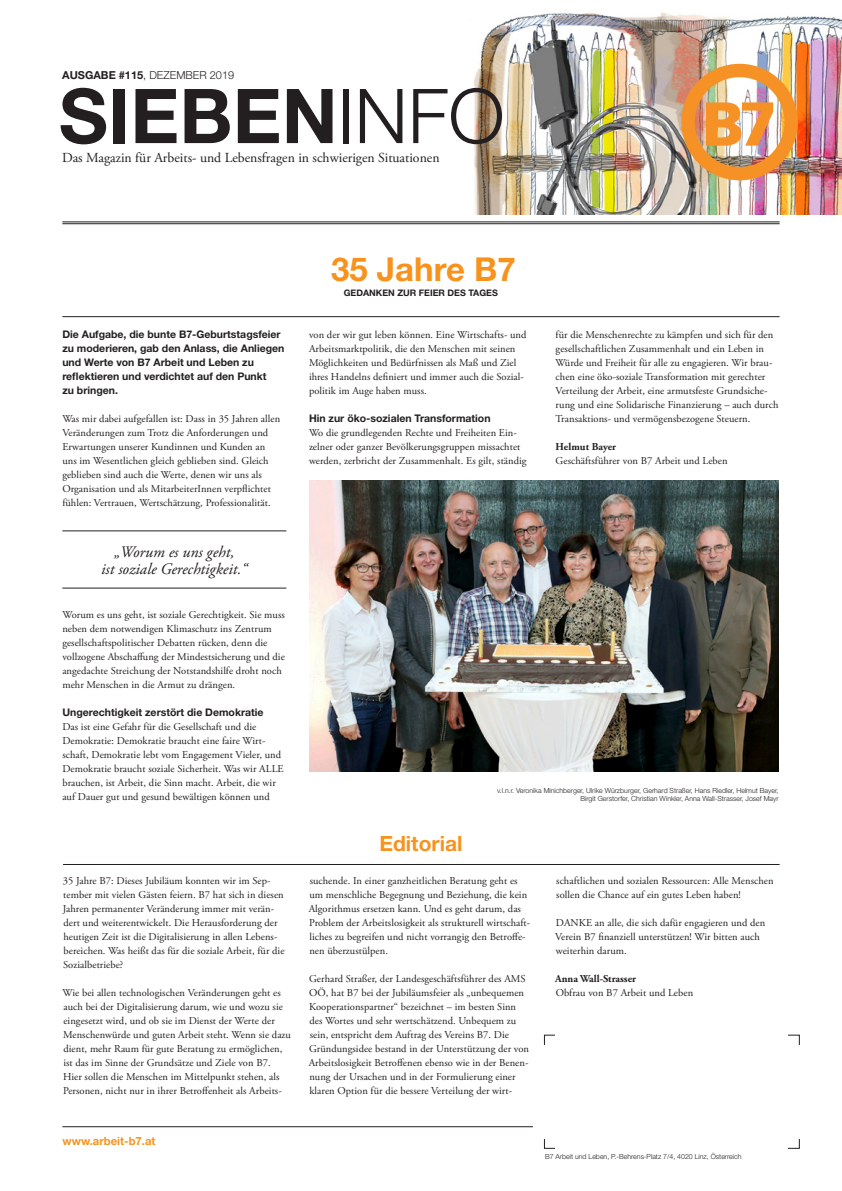
<style>
.page{position:relative;width:842px;height:1191px;background:#fff}
.page>*{position:absolute;margin:0;border:0;box-sizing:border-box;transform-origin:0 0}
.t1{font:700 75.7px "Helvetica Neue LT Std";color:#231f20}
.t2{font:700 33px "Helvetica Neue LT Std";color:#f7931d}
.t3{font:700 21px "Helvetica Neue LT Std";color:#f7931d}
.t4{font:italic 16px/17px "Adobe Garamond Pro";color:#231f20;text-align:center}
.t5{font:13.8px "Adobe Garamond Pro";color:#231f20}
.t6{font:700 11.3px "Helvetica Neue LT Std";color:#f7931d}
.t7{font:300 11px "Helvetica Neue LT Std";color:#231f20}
.t8{font:10.5px/14px "Adobe Garamond Pro";letter-spacing:.005em;color:#231f20}
.t9{font:700 10.5px/14px "Helvetica Neue LT Std";color:#231f20}
.t10{font:700 10.5px "Adobe Garamond Pro";color:#231f20}
.t11{font:700 9px "Helvetica Neue LT Std";color:#231f20}
.t12{font:300 7px/8px "Helvetica Neue LT Std";color:#231f20;text-align:right}
.s1{font-weight:700}
.s2{font-weight:300}
</style>
<div class="page">
<img style="left:474px;top:12px;width:368px;height:202px">
<img style="left:681px;top:64px;width:117px;height:116px">
<hr style="left:62px;top:221px;width:718px;height:1px;background:#231f20">
<hr style="left:62px;top:223px;width:718px;height:1px;background:#231f20">
<hr style="left:62px;top:1126px;width:471px;height:1px;background:#231f20">
<hr style="left:63px;top:864px;width:717px;height:1px;background:#231f20">
<hr style="left:62px;top:316px;width:718px;height:1px;background:#231f20">
<img style="left:309px;top:480px;width:469px;height:291px">
<hr style="left:62px;top:530px;width:224px;height:1px;background:#231f20">
<hr style="left:62px;top:588px;width:224px;height:1px;background:#231f20">
<p class="t7" style="left:62px;top:68px;width:173px"><span class="s1">AUSGABE #115</span>, DEZEMBER 2019</p>
<h1 class="t1" style="left:59px;top:69px;width:447px">SIEBEN<span class="s2">INFO</span></h1>
<h3 class="t5" style="left:62px;top:150px;width:379px">Das Magazin für Arbeits- und Lebensfragen in schwierigen Situationen</h3>
<p class="t9" style="left:62px;top:327px;width:224px">Die Aufgabe, die bunte B7-Geburtstagsfeier zu moderieren, gab den Anlass, die Anliegen und Werte von B7 Arbeit und Leben zu reflektieren und verdichtet auf den Punkt<br>zu bringen.</p>
<p class="t8" style="left:62px;top:412px;width:219px">Was mir dabei aufgefallen ist: Dass in 35 Jahren allen Veränderungen zum Trotz die Anforderungen und Erwartungen unserer Kundinnen und Kunden an uns im Wesentlichen gleich geblieben sind. Gleich geblieben sind auch die Werte, denen wir uns als Organisation und als MitarbeiterInnen verpflichtet fühlen: Vertrauen, Wertschätzung, Professionalität.</p>
<h3 class="t4" style="left:101px;top:543px;width:148px">„Worum es uns geht,<br>ist soziale Gerechtigkeit.“</h3>
<h2 class="t2" style="left:331px;top:249px;width:186px">35 Jahre B7</h2>
<p class="t11" style="left:344px;top:287px;width:156px">GEDANKEN ZUR FEIER DES TAGES</p>
<p class="t8" style="left:309px;top:328px;width:219px">von der wir gut leben können. Eine Wirtschafts- und Arbeitsmarktpolitik, die den Menschen mit seinen Möglichkeiten und Bedürfnissen als Maß und Ziel ihres Handelns definiert und immer auch die Sozial&shy;politik im Auge haben muss.</p>
<p class="t9" style="left:309px;top:411px;width:183px">Hin zur öko-sozialen Transformation</p>
<p class="t8" style="left:309px;top:426px;width:219px">Wo die grundlegenden Rechte und Freiheiten Ein&shy;zelner oder ganzer Bevölkerungsgruppen missachtet werden, zerbricht der Zusammenhalt. Es gilt, ständig</p>
<p class="t8" style="left:556px;top:328px;width:224px">für die Menschenrechte zu kämpfen und sich für den gesellschaftlichen Zusammenhalt und ein Leben in Würde und Freiheit für alle zu engagieren. Wir brau&shy;chen eine öko-soziale Transformation mit gerechter Verteilung der Arbeit, eine armutsfeste Grundsiche&shy;rung und eine Solidarische Finanzierung – auch durch Transaktions- und vermögensbezogene Steuern.</p>
<p class="t10" style="left:556px;top:441px;width:62px">Helmut Bayer</p>
<p class="t8" style="left:556px;top:454px;width:173px">Geschäftsführer von B7 Arbeit und Leben</p>
<p class="t8" style="left:62px;top:608px;width:224px">Worum es uns geht, ist soziale Gerechtigkeit. Sie muss neben dem notwendigen Klimaschutz ins Zentrum gesellschaftspolitischer Debatten rücken, denn die vollzogene Abschaffung der Mindestsicherung und die angedachte Streichung der Notstandshilfe droht noch mehr Menschen in die Armut zu drängen.</p>
<p class="t9" style="left:62px;top:705px;width:203px">Ungerechtigkeit zerstört die Demokratie</p>
<p class="t8" style="left:62px;top:720px;width:223px">Das ist eine Gefahr für die Gesellschaft und die Demokratie: Demokratie braucht eine faire Wirt&shy;schaft, Demokratie lebt vom Engagement Vieler, und Demokratie braucht soziale Sicherheit. Was wir ALLE brauchen, ist Arbeit, die Sinn macht. Arbeit, die wir auf Dauer gut und gesund bewältigen können und</p>
<p class="t8" style="left:63px;top:874px;width:223px">35 Jahre B7: Dieses Jubiläum konnten wir im Sep&shy;tember mit vielen Gästen feiern. B7 hat sich in diesen Jahren permanenter Veränderung immer mit verän&shy;dert und weiterentwickelt. Die Herausforderung der heutigen Zeit ist die Digitalisierung in allen Lebens&shy;bereichen. Was heißt das für die soziale Arbeit, für die Sozialbetriebe?</p>
<p class="t8" style="left:62px;top:986px;width:230px">Wie bei allen technologischen Veränderungen geht es auch bei der Digitalisierung darum, wie und wozu sie eingesetzt wird, und ob sie im Dienst der Werte der Menschenwürde und guten Arbeit steht. Wenn sie dazu dient, mehr Raum für gute Beratung zu ermöglichen, ist das im Sinne der Grundsätze und Ziele von B7.<br>Hier sollen die Menschen im Mittelpunkt stehen, als Personen, nicht nur in ihrer Betroffenheit als Arbeits-</p>
<p class="t6" style="left:63px;top:1133px;width:94px">www.arbeit-b7.at</p>
<h3 class="t3" style="left:379px;top:830px;width:85px">Editorial</h3>
<p class="t12" style="left:497px;top:786px;width:283px">v.l.n.r. Veronika Minichberger, Ulrike Würzburger, Gerhard Straßer, Hans Riedler, Helmut Bayer,<br>Birgit Gerstorfer, Christian Winkler, Anna Wall-Strasser, Josef Mayr</p>
<p class="t8" style="left:309px;top:874px;width:222px">suchende. In einer ganzheitlichen Beratung geht es um menschliche Begegnung und Beziehung, die kein Algorithmus ersetzen kann. Und es geht darum, das Problem der Arbeitslosigkeit als strukturell wirtschaft&shy;liches zu begreifen und nicht vorrangig den Betroffe&shy;nen überzustülpen.</p>
<p class="t8" style="left:309px;top:972px;width:222px">Gerhard Straßer, der Landesgeschäftsführer des AMS OÖ, hat B7 bei der Jubiläumsfeier als „unbequemen Kooperationspartner“ bezeichnet – im besten Sinn des Wortes und sehr wertschätzend. Unbequem zu sein, entspricht dem Auftrag des Vereins B7. Die Gründungsidee bestand in der Unterstützung der von Arbeitslosigkeit Betroffenen ebenso wie in der Benen&shy;nung der Ursachen und in der Formulierung einer klaren Option für die bessere Verteilung der wirt-</p>
<p class="t8" style="left:556px;top:874px;width:219px">schaftlichen und sozialen Ressourcen: Alle Menschen sollen die Chance auf ein gutes Leben haben!</p>
<p class="t8" style="left:555px;top:916px;width:212px">DANKE an alle, die sich dafür engagieren und den<br>Verein B7 finanziell unterstützen! Wir bitten auch weiterhin darum.</p>
<p class="t10" style="left:555px;top:973px;width:82px">Anna Wall-Strasser</p>
<p class="t8" style="left:556px;top:986px;width:139px">Obfrau von B7 Arbeit und Leben</p>
<p class="t12" style="left:545px;top:1152px;width:198px">B7 Arbeit und Leben, P.-Behrens-Platz 7/4, 4020 Linz, Österreich</p>
</div>
